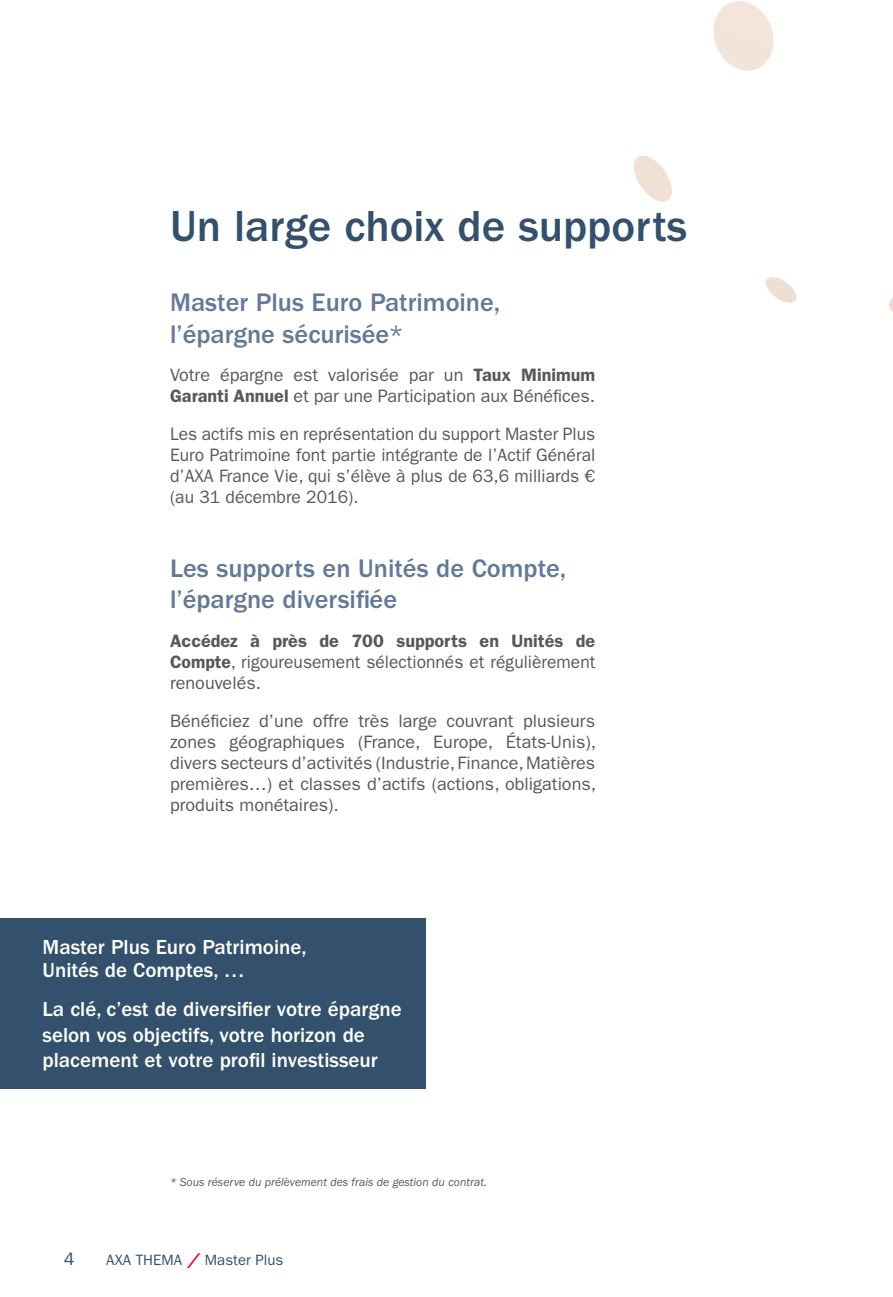
<style>
.page{position:relative;width:893px;height:1297px;background:#fff}
.page>*{position:absolute;margin:0;border:0;box-sizing:border-box;transform-origin:0 0}
.t1{font:500 45px "ITC Franklin Gothic Std";color:#33516d}
.t2{font:500 26.25px/31.5px "ITC Franklin Gothic Std";color:#627999}
.t3{font:500 21px/25.8px "ITC Franklin Gothic Std";color:#fff}
.t4{font:18px/21px "ITC Franklin Gothic Std";color:#57585a;text-align:justify}
.t5{font:18px "ITC Franklin Gothic Std";color:#33516d}
.t6{font:15px "ITC Franklin Gothic Std";color:#33516d}
.t7{font:italic 12px "ITC Franklin Gothic Std";color:#57585a}
.s1{font-weight:600}
</style>
<div class="page">
<svg style="left:187px;top:1253px;width:13px;height:15px"></svg>
<svg style="left:713px;top:1px;width:61px;height:70px"></svg>
<svg style="left:634px;top:156px;width:38px;height:46px"></svg>
<svg style="left:889px;top:297px;width:4px;height:15px"></svg>
<svg style="left:765px;top:277px;width:32px;height:26px"></svg>
<div style="left:0;top:918px;width:425px;height:171px;background:#33516d"></div>
<h1 class="t1" style="left:170px;top:201px;width:519px">Un large choix de supports</h1>
<h2 class="t2" style="left:170px;top:287px;width:332px">Master Plus Euro Patrimoine, l’épargne sécurisée*</h2>
<p class="t4" style="left:170px;top:364px;width:427px">Votre épargne est valorisée par un <span class="s1">Taux Minimum<br>Garanti Annuel</span> et par une Participation aux Bénéfices.</p>
<p class="t4" style="left:170px;top:423px;width:427px">Les actifs mis en représentation du support Master Plus Euro Patrimoine font partie intégrante de l’Actif Général d’AXA France Vie, qui s’élève à plus de 63,6 milliards € (au 31 décembre 2016).</p>
<h2 class="t2" style="left:170px;top:553px;width:398px">Les supports en Unités de Compte, l’épargne diversifiée</h2>
<p class="t4" style="left:170px;top:630px;width:427px"><span class="s1">Accédez à près de 700 supports en Unités de Compte</span>, rigoureusement sélectionnés et régulièrement renouvelés.</p>
<p class="t4" style="left:170px;top:710px;width:428px">Bénéficiez d’une offre très large couvrant plusieurs zones géographiques (France, Europe, États-Unis), divers secteurs d’activités (Industrie, Finance, Matières premières…) et classes d’actifs (actions, obligations, produits monétaires).</p>
<p class="t3" style="left:43px;top:936px;width:266px;line-height:22.8px">Master Plus Euro Patrimoine,<br>Unités de Comptes, …</p>
<p class="t3" style="left:43px;top:996px;width:361px">La clé, c’est de diversifier votre épargne selon vos objectifs, votre horizon de placement et votre profil investisseur</p>
<p class="t7" style="left:170px;top:1176px;width:318px">* Sous réserve du prélèvement des frais de gestion du contrat.</p>
<p class="t5" style="left:64px;top:1249px;width:12px">4</p>
<p class="t6" style="left:106px;top:1251px;width:77px">AXA THEMA</p>
<p class="t6" style="left:205px;top:1251px;width:80px">Master Plus</p>
</div>
